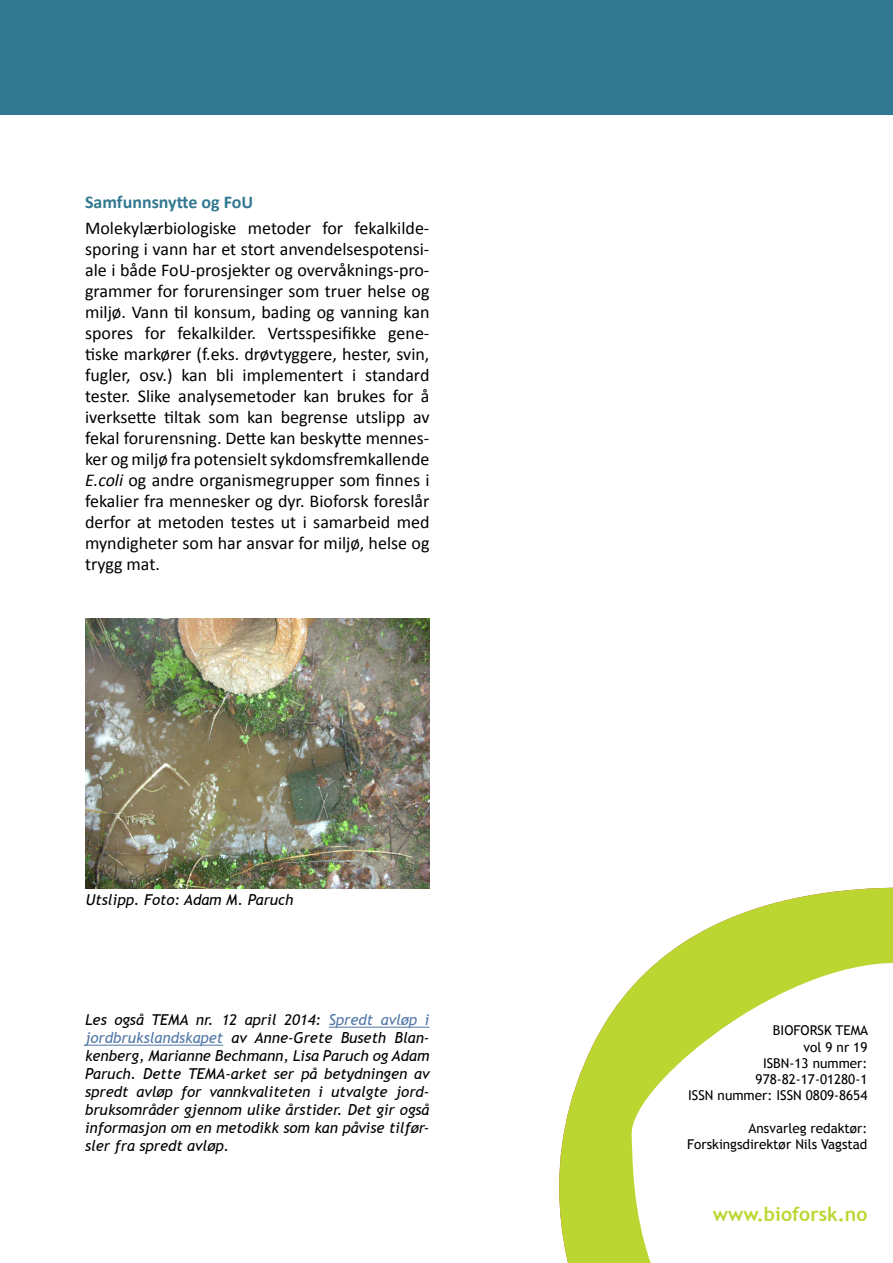
<style>
.page{position:relative;width:893px;height:1263px;background:#fff}
.page>*{position:absolute;margin:0;border:0;box-sizing:border-box;transform-origin:0 0}
.t1{font:700 19.5px "Trebuchet MS";color:#bcd631}
.t2{font:18px/21px "Calibri";color:#000;text-align:justify}
.t3{font:700 18px "Calibri";color:#337891}
.t4{font:italic 15px/18px "Trebuchet MS";color:#000;text-align:justify}
.t5{font:13.5px/16.2px "Trebuchet MS";color:#000;text-align:right}
.s1{font-style:italic}
.s2{color:#5177a7}
</style>
<div class="page">
<div style="left:0;top:0;width:893px;height:114px;background:#337891"></div>
<svg style="left:559px;top:887px;width:334px;height:376px;fill:#bcd631"></svg>
<svg style="left:630px;top:943px;width:263px;height:320px"></svg>
<img style="left:86px;top:618px;width:343px;height:270px">
<hr style="left:329px;top:1027px;width:100px;height:1px;background:#5177a7">
<hr style="left:85px;top:1045px;width:138px;height:1px;background:#5177a7">
<p class="t3" style="left:85px;top:190px;width:170px">Samfunnsnytte og FoU</p>
<p class="t2" style="left:85px;top:217px;width:346px">Molekylærbiologiske metoder for fekalkilde&shy;sporing i vann har et stort anvendelsespotensi&shy;ale i både FoU-prosjekter og overvåknings-pro&shy;grammer for forurensinger som truer helse og miljø. Vann til konsum, bading og vanning kan spores for fekalkilder. Vertsspesifikke gene&shy;tiske markører (f.eks. drøvtyggere, hester, svin, fugler, osv.) kan bli implementert i standard tester. Slike analysemetoder kan brukes for å iverksette tiltak som kan begrense utslipp av fekal forurensning. Dette kan beskytte mennes&shy;ker og miljø fra potensielt sykdomsfremkallende <span class="s1">E.coli</span> og andre organismegrupper som finnes i fekalier fra mennesker og dyr. Bioforsk foreslår derfor at metoden testes ut i samarbeid med myndigheter som har ansvar for miljø, helse og trygg mat.</p>
<p class="t4" style="left:86px;top:891px;width:209px">Utslipp. Foto: Adam M. Paruch</p>
<p class="t4" style="left:85px;top:1011px;width:346px">Les også TEMA nr. 12 april 2014: <span class="s2">Spredt avløp i jordbrukslandskapet</span> av Anne-Grete Buseth Blan&shy;kenberg, Marianne Bechmann, Lisa Paruch og Adam Paruch. Dette TEMA-arket ser på betydningen av spredt avløp for vannkvaliteten i utvalgte jord&shy;bruksområder gjennom ulike årstider. Det gir også informasjon om en metodikk som kan påvise tilfør&shy;sler fra spredt avløp.</p>
<p class="t5" style="left:688px;top:1022px;width:181px">BIOFORSK TEMA<br>vol 9 nr 19<br>ISBN-13 nummer:<br>978-82-17-01280-1<br>ISSN nummer: ISSN 0809-8654</p>
<p class="t5" style="left:687px;top:1119px;width:182px">Ansvarleg redaktør:<br>Forskingsdirektør Nils Vagstad</p>
<p class="t1" style="left:713px;top:1201px;width:156px">www.bioforsk.no</p>
</div>
